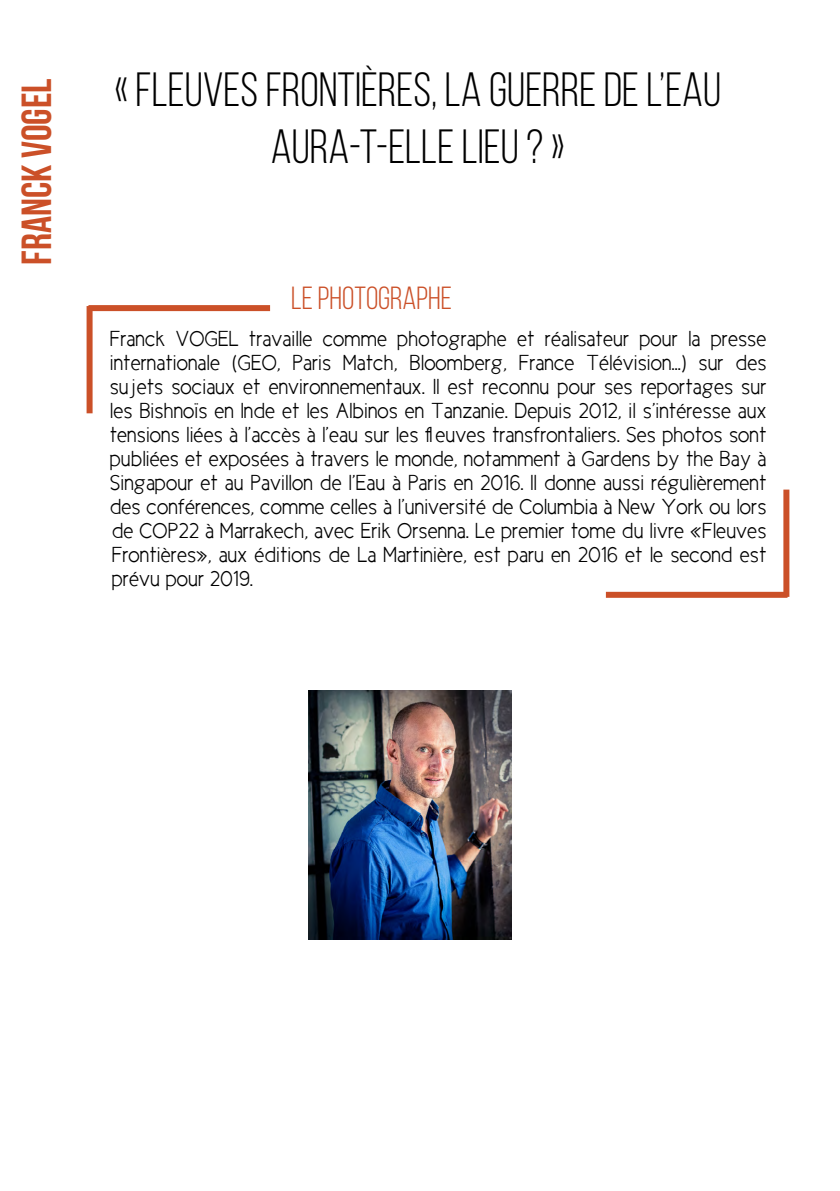
<style>
.page{position:relative;width:840px;height:1191px;background:#fff}
.page>*{position:absolute;margin:0;border:0;box-sizing:border-box;transform-origin:0 0}
.t1{font:48px/57.6px "Bebas Neue";color:#000;text-align:center}
.t2{font:700 42px "Bebas Neue";color:#cb5028}
.t3{font:32px "Bebas Neue";color:#cb5028}
.t4{font:22px/24px "Cicle Semi";color:#000;text-align:justify}
</style>
<div class="page">
<div style="left:86px;top:306px;width:6px;height:107px;background:#cb5028"></div>
<div style="left:88px;top:305px;width:182px;height:6px;background:#cb5028"></div>
<img style="left:309px;top:690px;width:202px;height:249px">
<div style="left:605px;top:592px;width:182px;height:6px;background:#cb5028"></div>
<div style="left:783px;top:489px;width:6px;height:108px;background:#cb5028"></div>
<h2 class="t2" style="left:14px;top:265px;width:188px;rotate:-90deg">Franck VOGEL</h2>
<h1 class="t1" style="left:114px;top:60px;width:608px">« FLEUVES FRONTIÈRES, LA GUERRE DE L’EAU<br>AURA-T-ELLE LIEU ? »</h1>
<h3 class="t3" style="left:291px;top:281px;width:162px">LE PHOTOGRAPHE</h3>
<p class="t4" style="left:110px;top:326px;width:658px">Franck VOGEL travaille comme photographe et réalisateur pour la presse internationale (GEO, Paris Match, Bloomberg, France Télévision…) sur des sujets sociaux et environnementaux. Il est reconnu pour ses reportages sur les Bishnoïs en Inde et les Albinos en Tanzanie. Depuis 2012, il s’intéresse aux tensions liées à l’accès à l’eau sur les fleuves transfrontaliers. Ses photos sont publiées et exposées à travers le monde, notamment à Gardens by the Bay à Singapour et au Pavillon de l’Eau à Paris en 2016. Il donne aussi régulièrement des conférences, comme celles à l’université de Columbia à New York ou lors de COP22 à Marrakech, avec Erik Orsenna. Le premier tome du livre «Fleuves Frontières», aux éditions de La Martinière, est paru en 2016 et le second est prévu pour 2019.</p>
</div>
